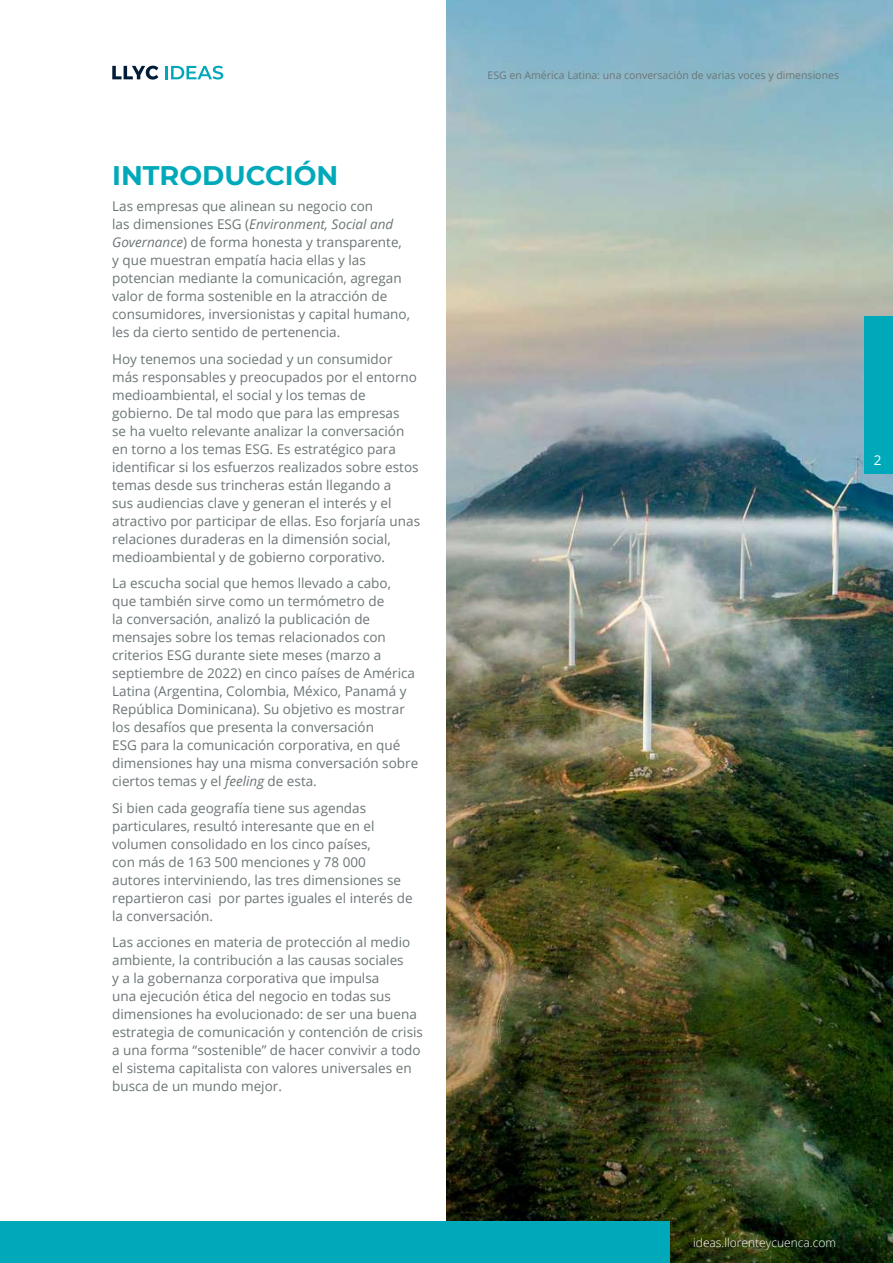
<style>
.page{position:relative;width:893px;height:1263px;background:#fff}
.page>*{position:absolute;margin:0;border:0;box-sizing:border-box;transform-origin:0 0}
.t1{font:700 27px "Montserrat";color:#00a9b9}
.t2{font:13.5px/18px "Open Sans";color:#6b7576}
.t3{font:13.5px "Open Sans";color:#fff}
.t4{font:300 12px "Open Sans";color:#fff}
.t5{font:10.5px "Open Sans";color:#6b7576}
.s1{font-style:italic}
</style>
<div class="page">
<img style="left:446px;top:0;width:447px;height:1263px">
<div style="left:864px;top:316px;width:29px;height:158px;background:#00a9b9"></div>
<div style="left:0;top:1221px;width:669px;height:42px;background:#00a9b9"></div>
<svg style="left:165px;top:66px;width:58px;height:14px"></svg>
<svg style="left:112px;top:66px;width:46px;height:14px"></svg>
<h1 class="t1" style="left:112px;top:156px;width:228px">INTRODUCCIÓN</h1>
<p class="t2" style="left:112px;top:197px;width:299px">Las empresas que alinean su negocio con<br>las dimensiones ESG (<span class="s1">Environment, Social and Governance</span>) de forma honesta y transparente, y que muestran empatía hacia ellas y las potencian mediante la comunicación, agregan valor de forma sostenible en la atracción de consumidores, inversionistas y capital humano, les da cierto sentido de pertenencia.</p>
<p class="t2" style="left:112px;top:349px;width:309px">Hoy tenemos una sociedad y un consumidor más responsables y preocupados por el entorno medioambiental, el social y los temas de gobierno. De tal modo que para las empresas<br>se ha vuelto relevante analizar la conversación en torno a los temas ESG. Es estratégico para identificar si los esfuerzos realizados sobre estos temas desde sus trincheras están llegando a<br>sus audiencias clave y generan el interés y el atractivo por participar de ellas. Eso forjaría unas relaciones duraderas en la dimensión social, medioambiental y de gobierno corporativo.</p>
<p class="t2" style="left:112px;top:574px;width:308px">La escucha social que hemos llevado a cabo, que también sirve como un termómetro de<br>la conversación, analizó la publicación de mensajes sobre los temas relacionados con criterios ESG durante siete meses (marzo a septiembre de 2022) en cinco países de América Latina (Argentina, Colombia, México, Panamá y República Dominicana). Su objetivo es mostrar los desafíos que presenta la conversación<br>ESG para la comunicación corporativa, en qué dimensiones hay una misma conversación sobre ciertos temas y el <span class="s1">feeling</span> de esta.</p>
<p class="t2" style="left:112px;top:798px;width:302px">Si bien cada geografía tiene sus agendas particulares, resultó interesante que en el volumen consolidado en los cinco países,<br>con más de 163 500 menciones y 78 000 autores interviniendo, las tres dimensiones se repartieron casi por partes iguales el interés de la conversación.</p>
<p class="t2" style="left:112px;top:933px;width:312px">Las acciones en materia de protección al medio ambiente, la contribución a las causas sociales<br>y a la gobernanza corporativa que impulsa<br>una ejecución ética del negocio en todas sus dimensiones ha evolucionado: de ser una buena estrategia de comunicación y contención de crisis a una forma “sostenible” de hacer convivir a todo el sistema capitalista con valores universales en busca de un mundo mejor.</p>
<p class="t5" style="left:487px;top:68px;width:353px">ESG en América Latina: una conversación de varias voces y dimensiones</p>
<p class="t3" style="left:874px;top:451px;width:9px">2</p>
<p class="t4" style="left:693px;top:1234px;width:144px">ideas.llorenteycuenca.com</p>
</div>
